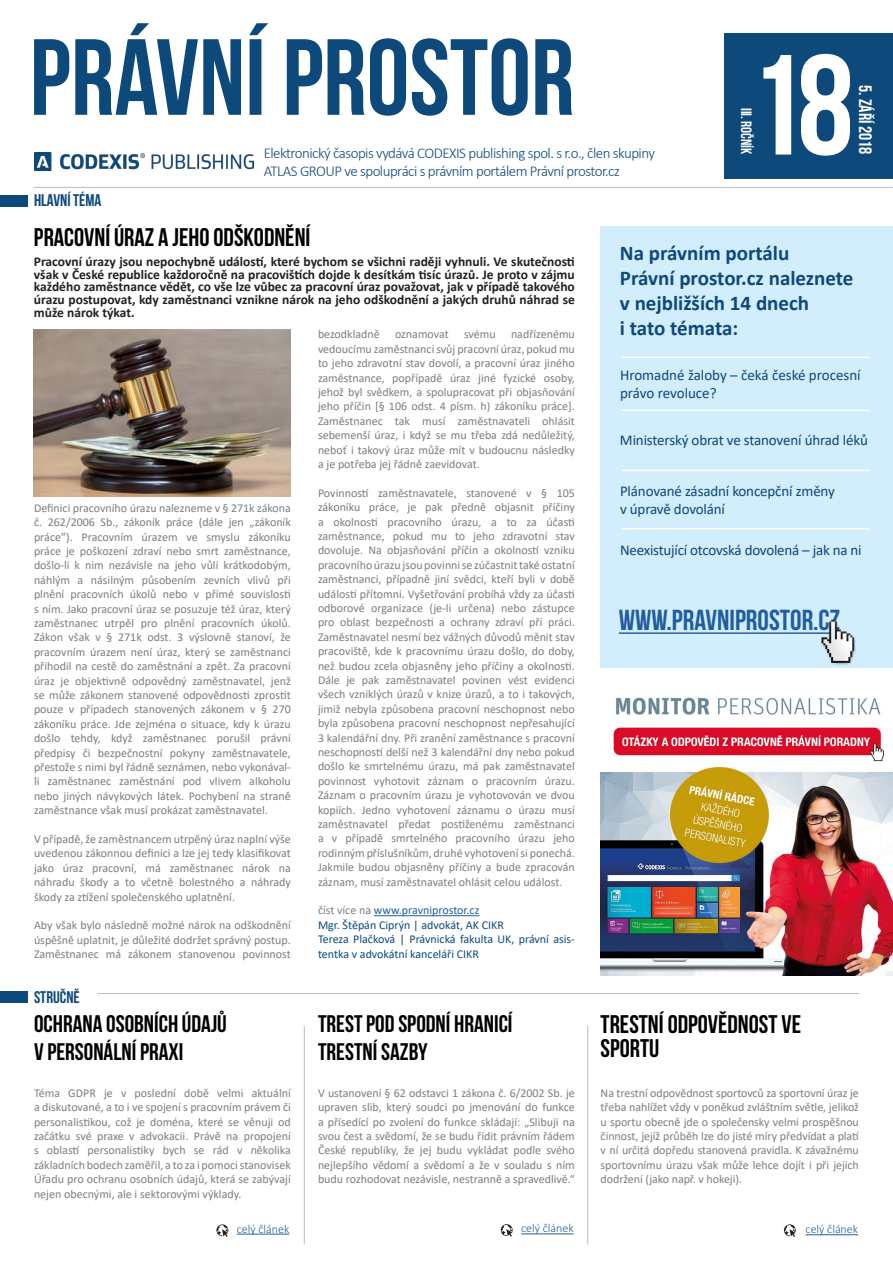
<style>
.page{position:relative;width:893px;height:1263px;background:#fff}
.page>*{position:absolute;margin:0;border:0;box-sizing:border-box;transform-origin:0 0}
.t1{font:700 142.2px "Bebas Neue";color:#fff}
.t2{font:700 108px "Bebas Neue";color:#0d497b}
.t3{font:700 28.95px "Bebas Neue";color:#215e9f}
.Nadpis_judikatura_le{font:700 25.5px/24px "Bebas Neue";color:#000}
.Nadpis_dva_články{font:700 24px/28.8px "Bebas Neue";color:#000}
.t4{font:700 21px/25.2px "Calibri";color:#0d497b}
.t5{font:700 18px "Bebas Neue";color:#fff}
.t6{font:700 16.8px "Bebas Neue";color:#0d497b}
.t7{font:15px/18px "Calibri";letter-spacing:-.01em;color:#0d497b}
.t8{font:300 15px/18px "Calibri";letter-spacing:-.035em;color:#0d497b}
.t9{font:700 15px "Bebas Neue";color:#fff}
.Text-zvýraznění{font:700 13.5px/12.8px "Calibri";color:#231f20;text-align:justify}
.Text-základní{font:12px/14.4px "Calibri";color:#7c7e81;text-align:justify}
.t10{font:12px/14.4px "Calibri";color:#0d497b}
.Text-základní-2{font:12px "Calibri";color:#215e9f}
.t11{font:300 12px "Calibri";color:#215e9f}
.s1{color:#7c7e81}
</style>
<div class="page">
<img style="left:35px;top:153px;width:218px;height:17px">
<div style="left:0;top:195px;width:27px;height:12px;background:#0d497b"></div>
<hr style="left:374px;top:915px;width:105px;height:1px;background:#215e9f">
<hr style="left:34px;top:187px;width:859px;height:1px;background:#babcbe">
<hr style="left:304px;top:1026px;width:1px;height:218px;background:#babcbe">
<div style="left:601px;top:227px;width:292px;height:441px;background:#d2edfb"></div>
<hr style="left:621px;top:410px;width:248px;height:1px;background:#fff">
<hr style="left:621px;top:357px;width:249px;height:1px;background:#fff">
<hr style="left:621px;top:470px;width:249px;height:1px;background:#fff">
<hr style="left:619px;top:632px;width:221px;height:2px;background:#215e9f">
<img style="left:808px;top:619px;width:48px;height:46px">
<img style="left:34px;top:329px;width:257px;height:168px">
<hr style="left:621px;top:528px;width:249px;height:1px;background:#fff">
<hr style="left:237px;top:1234px;width:52px;height:1px;background:#215e9f">
<hr style="left:521px;top:1233px;width:53px;height:1px;background:#215e9f">
<hr style="left:805px;top:1234px;width:53px;height:1px;background:#215e9f">
<svg style="left:216px;top:1224px;width:12px;height:13px"></svg>
<svg style="left:501px;top:1224px;width:12px;height:12px"></svg>
<svg style="left:784px;top:1224px;width:12px;height:13px"></svg>
<hr style="left:97px;top:993px;width:762px;height:1px;background:#babcbe">
<div style="left:0;top:991px;width:27px;height:12px;background:#0d497b"></div>
<hr style="left:587px;top:1026px;width:1px;height:218px;background:#babcbe">
<img style="left:601px;top:697px;width:292px;height:278px">
<div style="left:724px;top:33px;width:169px;height:145px;background:#0d497b"></div>
<p class="t2" style="left:30px;top:18px;width:546px">PRÁVNÍ PROSTOR</p>
<p class="t8" style="left:264px;top:143px;width:393px">Elektronický časopis vydává CODEXIS publishing spol. s r.o., člen skupiny<br>ATLAS GROUP ve spolupráci s právním portálem Právní prostor.cz</p>
<p class="t6" style="left:34px;top:191px;width:69px">HLAVNÍ TÉMA</p>
<p class="t9" style="left:755px;top:108px;width:48px;rotate:90deg">III. ROČNÍK</p>
<p class="t1" style="left:748px;top:27px;width:107px">18</p>
<p class="t5" style="left:875px;top:85px;width:71px;rotate:90deg">5. ZÁŘÍ 2018</p>
<p class="Nadpis_judikatura_le" style="left:34px;top:225px;width:278px">PRACOVNÍ ÚRAZ A JEHO ODŠKODNĚNÍ</p>
<p class="Text-zvýraznění" style="left:34px;top:255px;width:542px">Pracovní úrazy jsou nepochybně událostí, které bychom se všichni raději vyhnuli. Ve skutečnosti však v České republice každoročně na pracovištích dojde k desítkám tisíc úrazů. Je proto v zájmu každého zaměstnance vědět, co vše lze vůbec za pracovní úraz považovat, jak v případě takového úrazu postupovat, kdy zaměstnanci vznikne nárok na jeho odškodnění a jakých druhů náhrad se může nárok týkat.</p>
<p class="Text-základní" style="left:34px;top:500px;width:258px">Definici pracovního úrazu nalezneme v § 271k zákona č. 262/2006 Sb., zákoník práce (dále jen „zákoník práce”). Pracovním úrazem ve smyslu zákoníku práce je poškození zdraví nebo smrt zaměstnance, došlo-li k nim nezávisle na jeho vůli krátkodobým, náhlým a násilným působením zevních vlivů při plnění pracovních úkolů nebo v přímé souvislosti s ním. Jako pracovní úraz se posuzuje též úraz, který zaměstnanec utrpěl pro plnění pracovních úkolů.<br>Zákon však v § 271k odst. 3 výslovně stanoví, že pracovním úrazem není úraz, který se zaměstnanci přihodil na cestě do zaměstnání a zpět. Za pracovní úraz je objektivně odpovědný zaměstnavatel, jenž se může zákonem stanovené odpovědnosti zprostit pouze v případech stanovených zákonem v § 270 zákoníku práce. Jde zejména o situace, kdy k úrazu došlo tehdy, když zaměstnanec porušil právní předpisy či bezpečnostní pokyny zaměstnavatele, přestože s nimi byl řádně seznámen, nebo vykonával&shy;li zaměstnanec zaměstnání pod vlivem alkoholu nebo jiných návykových látek. Pochybení na straně zaměstnance však musí prokázat zaměstnavatel.</p>
<p class="Text-základní" style="left:34px;top:831px;width:258px">V případě, že zaměstnancem utrpěný úraz naplní výše uvedenou zákonnou definici a lze jej tedy klasifikovat jako úraz pracovní, má zaměstnanec nárok na náhradu škody a to včetně bolestného a náhrady škody za ztížení společenského uplatnění.</p>
<p class="Text-základní" style="left:34px;top:918px;width:258px">Aby však bylo následně možné nárok na odškodnění úspěšně uplatnit, je důležité dodržet správný postup.<br>Zaměstnanec má zákonem stanovenou povinnost</p>
<p class="t6" style="left:34px;top:988px;width:47px">STRUČNĚ</p>
<p class="Text-základní" style="left:318px;top:327px;width:258px;text-indent:193px">nadřízenému vedoucímu zaměstnanci svůj pracovní úraz, pokud mu to jeho zdravotní stav dovolí, a pracovní úraz jiného zaměstnance, popřípadě úraz jiné fyzické osoby, jehož byl svědkem, a spolupracovat při objasňování jeho příčin [§ 106 odst. 4 písm. h) zákoníku práce].<br>Zaměstnanec tak musí zaměstnavateli ohlásit sebemenší úraz, i když se mu třeba zdá nedůležitý, neboť i takový úraz může mít v budoucnu následky a je potřeba jej řádně zaevidovat.</p>
<p class="Text-základní" style="left:318px;top:485px;width:258px">Povinností zaměstnavatele, stanovené v § 105 zákoníku práce, je pak předně objasnit příčiny a okolnosti pracovního úrazu, a to za účasti zaměstnance, pokud mu to jeho zdravotní stav dovoluje. Na objasňování příčin a okolností vzniku pracovního úrazu jsou povinni se zúčastnit také ostatní zaměstnanci, případně jiní svědci, kteří byli v době události přítomni. Vyšetřování probíhá vždy za účasti odborové organizace (je-li určena) nebo zástupce pro oblast bezpečnosti a ochrany zdraví při práci.<br>Zaměstnavatel nesmí bez vážných důvodů měnit stav pracoviště, kde k pracovnímu úrazu došlo, do doby, než budou zcela objasněny jeho příčiny a okolnosti.<br>Dále je pak zaměstnavatel povinen vést evidenci všech vzniklých úrazů v knize úrazů, a to i takových, jimiž nebyla způsobena pracovní neschopnost nebo byla způsobena pracovní neschopnost nepřesahující 3 kalendářní dny. Při zranění zaměstnance s pracovní neschopností delší než 3 kalendářní dny nebo pokud došlo ke smrtelnému úrazu, má pak zaměstnavatel povinnost vyhotovit záznam o pracovním úrazu.<br>Záznam o pracovním úrazu je vyhotovován ve dvou kopiích. Jedno vyhotovení záznamu o úrazu musí zaměstnavatel předat postiženému zaměstnanci a v případě smrtelného pracovního úrazu jeho rodinným příslušníkům, druhé vyhotovení si ponechá.<br>Jakmile budou objasněny příčiny a bude zpracován záznam, musí zaměstnavatel ohlásit celou událost.</p>
<p class="Text-základní-2" style="left:318px;top:902px;width:163px"><span class="s1">číst více na</span> www.pravniprostor.cz</p>
<p class="t10" style="left:318px;top:917px;width:187px">Mgr. Štěpán Ciprýn | advokát, AK CIKR</p>
<p class="t10" style="left:318px;top:932px;width:258px">Tereza Plačková | Právnická fakulta UK, právní asis&shy;tentka v advokátní kanceláři CIKR</p>
<p class="Text-základní" style="left:318px;top:327px;width:63px">bezodkladně</p>
<p class="Text-základní" style="left:395px;top:327px;width:55px">oznamovat</p>
<p class="Text-základní" style="left:464px;top:327px;width:33px">svému</p>
<p class="t4" style="left:620px;top:240px;width:235px">Na právním portálu<br>Právní prostor.cz naleznete</p>
<p class="t4" style="left:620px;top:290px;width:191px">v nejbližších 14 dnech i tato témata:</p>
<p class="t7" style="left:620px;top:366px;width:242px">Hromadné žaloby – čeká české procesní právo revoluce?</p>
<p class="t7" style="left:620px;top:431px;width:250px">Ministerský obrat ve stanovení úhrad léků</p>
<p class="t7" style="left:620px;top:482px;width:216px">Plánované zásadní koncepční změny v úpravě dovolání</p>
<p class="t7" style="left:620px;top:541px;width:243px">Neexistující otcovská dovolená – jak na ni</p>
<p class="t3" style="left:619px;top:604px;width:223px">WWW.PRAVNIPROSTOR.CZ</p>
<p class="Nadpis_dva_články" style="left:34px;top:1008px;width:194px">OCHRANA OSOBNÍCH ÚDAJŮ<br>V PERSONÁLNÍ PRAXI</p>
<p class="Text-základní" style="left:34px;top:1085px;width:258px">Téma GDPR je v poslední době velmi aktuální a diskutované, a to i ve spojení s pracovním právem či personalistikou, což je doména, které se věnuji od začátku své praxe v advokacii. Právě na propojení s oblastí personalistiky bych se rád v několika základních bodech zaměřil, a to za i pomoci stanovisek Úřadu pro ochranu osobních údajů, která se zabývají nejen obecnými, ale i sektorovými výklady.</p>
<p class="Text-základní" style="left:601px;top:1085px;width:260px">Na trestní odpovědnost sportovců za sportovní úraz je třeba nahlížet vždy v poněkud zvláštním světle, jelikož u sportu obecně jde o společensky velmi prospěšnou činnost, jejíž průběh lze do jisté míry předvídat a platí v ní určitá dopředu stanovená pravidla. K závažnému sportovnímu úrazu však může lehce dojít i při jejich dodržení (jako např. v hokeji).</p>
<p class="Nadpis_judikatura_le" style="left:601px;top:1011px;width:202px">TRESTNÍ ODPOVĚDNOST VE<br>SPORTU</p>
<p class="Nadpis_dva_články" style="left:318px;top:1008px;width:196px">TREST POD SPODNÍ HRANICÍ<br>TRESTNÍ SAZBY</p>
<p class="Text-základní" style="left:318px;top:1085px;width:258px">V ustanovení § 62 odstavci 1 zákona č. 6/2002 Sb. je upraven slib, který soudci po jmenování do funkce a přísedící po zvolení do funkce skládají: „Slibuji na svou čest a svědomí, že se budu řídit právním řádem České republiky, že jej budu vykládat podle svého nejlepšího vědomí a svědomí a že v souladu s ním budu rozhodovat nezávisle, nestranně a spravedlivě.“</p>
<p class="t11" style="left:237px;top:1221px;width:54px">celý článek</p>
<p class="t11" style="left:521px;top:1221px;width:54px">celý článek</p>
<p class="t11" style="left:805px;top:1222px;width:54px">celý článek</p>
</div>
